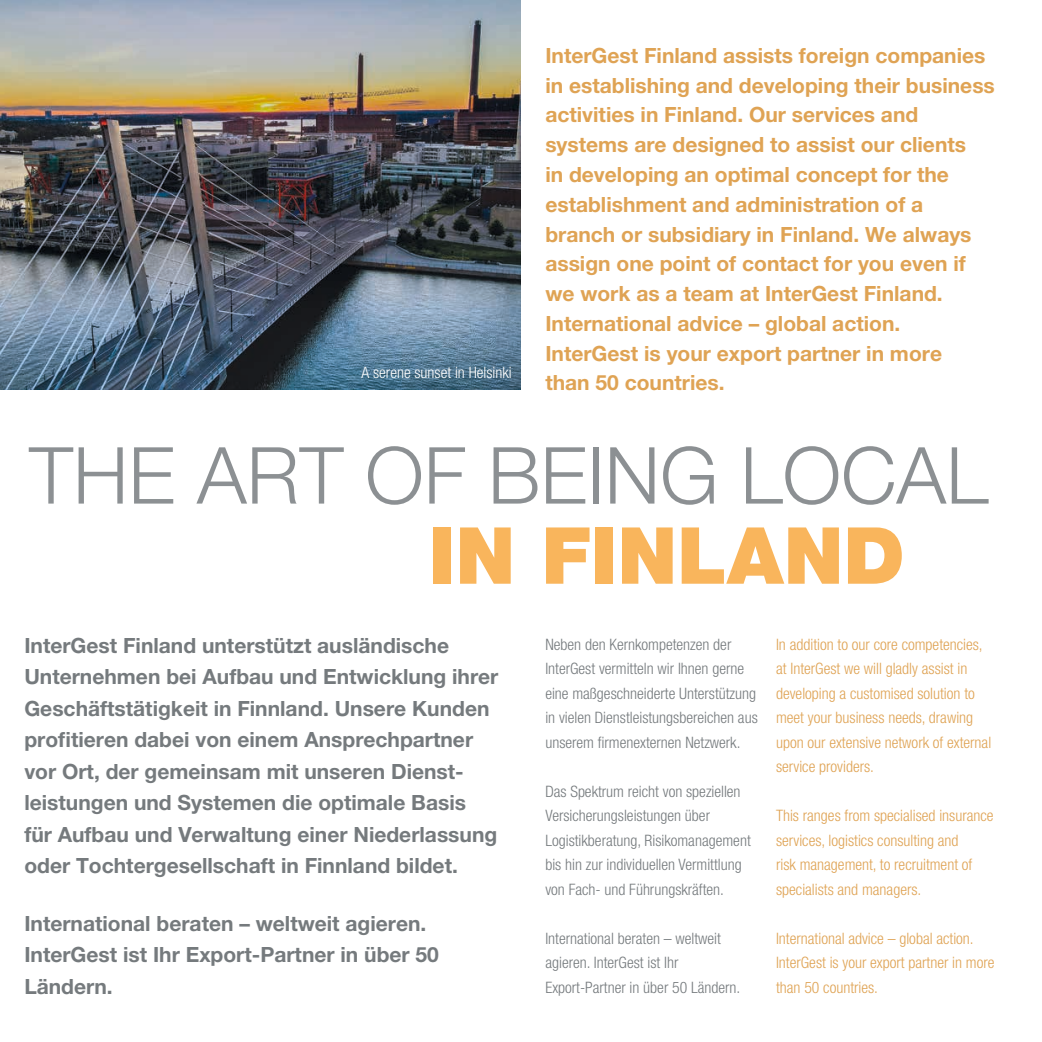
<style>
.page{position:relative;width:1042px;height:1042px;background:#fff}
.page>*{position:absolute;margin:0;border:0;box-sizing:border-box;transform-origin:0 0}
.t1{font:300 78.75px "Helvetica Neue LT Pro";color:#757a7d}
.t2{font:900 78.75px "Helvetica Neue LT Pro";color:#f9b55c}
.t3{font:700 21px/29.8px "Helvetica Neue LT Pro";color:#dfa354}
.t4{font:700 21px/31.5px "Helvetica Neue LT Pro";color:#757a7d}
.t5{font:300 condensed 15.75px/24.5px "Helvetica Neue LT Pro";color:#757a7d}
.t6{font:300 condensed 15.75px/24.5px "Helvetica Neue LT Pro";color:#dfa354}
.t7{font:300 condensed 15.75px "Helvetica Neue LT Pro";color:#fff}
</style>
<div class="page">
<img style="left:1px;top:0;width:519px;height:389px">
<p class="t7" style="left:361px;top:363px;width:152px">A serene sunset in Helsinki</p>
<p class="t3" style="left:545px;top:40px;width:451px">InterGest Finland assists foreign companies in establishing and developing their business activities in Finland. Our services and systems are designed to assist our clients<br>in developing an optimal concept for the establishment and administration of a branch or subsidiary in Finland. We always assign one point of contact for you even if we work as a team at InterGest Finland.<br>International advice – global action.<br>InterGest is your export partner in more<br>than 50 countries.</p>
<h1 class="t1" style="left:29px;top:427px;width:961px">THE ART OF BEING LOCAL</h1>
<h1 class="t2" style="left:429px;top:509px;width:477px">IN FINLAND</h1>
<p class="t4" style="left:24px;top:629px;width:476px">InterGest Finland unterstützt ausländische Unternehmen bei Aufbau und Entwicklung ihrer Geschäftstätigkeit in Finnland. Unsere Kunden profitieren dabei von einem Ansprechpartner vor Ort, der gemeinsam mit unseren Dienst&shy;leistungen und Systemen die optimale Basis für Aufbau und Verwaltung einer Niederlassung oder Tochtergesellschaft in Finnland bildet.</p>
<p class="t4" style="left:24px;top:907px;width:416px">International beraten – weltweit agieren.<br>InterGest ist Ihr Export-Partner in über 50<br>Ländern.</p>
<p class="t5" style="left:545px;top:631px;width:214px">Neben den Kernkompetenzen der InterGest vermitteln wir Ihnen gerne eine maßgeschneiderte Unterstützung in vielen Dienstleistungsbereichen aus unserem firmenexternen Netzwerk.</p>
<p class="t5" style="left:545px;top:778px;width:207px">Das Spektrum reicht von speziellen Versicherungsleistungen über Logistikberatung, Risikomanagement bis hin zur individuellen Vermittlung von Fach- und Führungskräften.</p>
<p class="t5" style="left:545px;top:926px;width:196px">International beraten – weltweit agieren. InterGest ist Ihr<br>Export-Partner in über 50 Ländern.</p>
<p class="t6" style="left:776px;top:632px;width:217px">In addition to our core competencies, at InterGest we will gladly assist in developing a customised solution to meet your business needs, drawing upon our extensive network of external service providers.</p>
<p class="t6" style="left:776px;top:803px;width:219px">This ranges from specialised insurance services, logistics consulting and<br>risk management, to recruitment of specialists and managers.</p>
<p class="t6" style="left:776px;top:926px;width:220px">International advice – global action.<br>InterGest is your export partner in more than 50 countries.</p>
</div>
